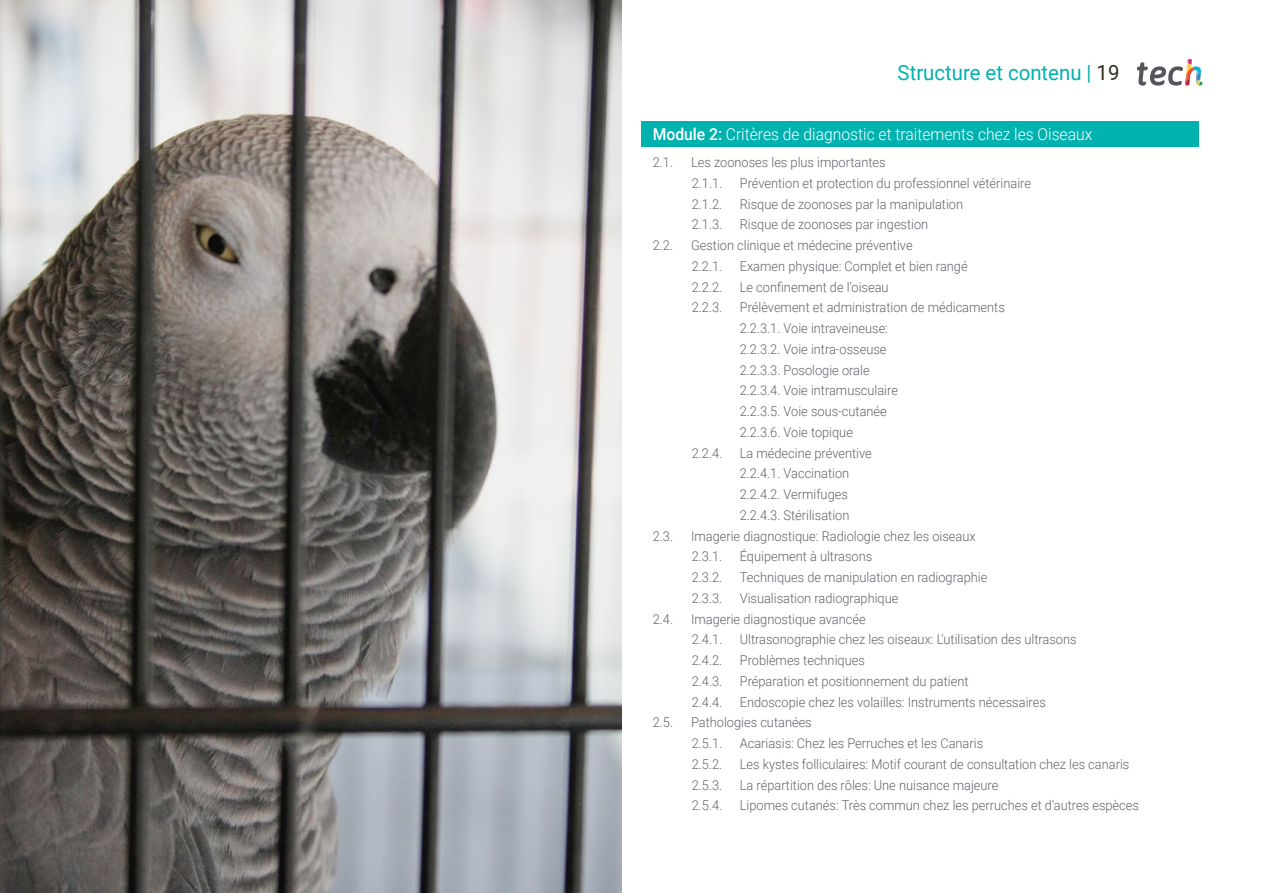
<style>
.page{position:relative;width:1263px;height:893px;background:#fff}
.page>*{position:absolute;margin:0;border:0;box-sizing:border-box;transform-origin:0 0}
.t1{font:21px "Roboto";color:#00b2af}
.t2{font:300 16.5px "Roboto";color:#fff;scale:.95 1}
.t3{font:300 13.5px/20.7px "Roboto";color:#61646a;scale:.95 1}
.s1{color:#312e20}
.s2{font-weight:500}
</style>
<div class="page">
<img style="left:0;top:0;width:622px;height:893px">
<div style="left:642px;top:121px;width:557px;height:25px;background:#00b2af"></div>
<svg style="left:1137px;top:59px;width:65px;height:27px"></svg>
<h1 class="t1" style="left:898px;top:57px;width:223px">Structure et contenu | <span class="s1">19</span></h1>
<p class="t2" style="left:653px;top:123px;width:464px"><span class="s2">Module 2:</span> Critères de diagnostic et traitements chez les Oiseaux</p>
<p class="t3" style="left:653px;top:151px;width:23px">2.1.</p>
<p class="t3" style="left:691px;top:151px;width:206px">Les zoonoses les plus importantes<br>2.1.1.</p>
<p class="t3" style="left:740px;top:172px;width:308px">Prévention et protection du professionnel vétérinaire</p>
<p class="t3" style="left:692px;top:193px;width:34px">2.1.2.</p>
<p class="t3" style="left:740px;top:193px;width:237px">Risque de zoonoses par la manipulation</p>
<p class="t3" style="left:692px;top:214px;width:34px">2.1.3.</p>
<p class="t3" style="left:740px;top:214px;width:200px">Risque de zoonoses par ingestion</p>
<p class="t3" style="left:653px;top:234px;width:23px">2.2.</p>
<p class="t3" style="left:691px;top:234px;width:235px">Gestion clinique et médecine préventive<br>2.2.1.</p>
<p class="t3" style="left:740px;top:255px;width:241px">Examen physique: Complet et bien rangé</p>
<p class="t3" style="left:692px;top:276px;width:34px">2.2.2.</p>
<p class="t3" style="left:740px;top:276px;width:158px">Le confinement de l'oiseau</p>
<p class="t3" style="left:692px;top:297px;width:34px">2.2.3.</p>
<p class="t3" style="left:740px;top:297px;width:280px">Prélèvement et administration de médicaments<br>2.2.3.1. Voie intraveineuse:<br>2.2.3.2. Voie intra-osseuse<br>2.2.3.3. Posologie orale<br>2.2.3.4. Voie intramusculaire<br>2.2.3.5. Voie sous-cutanée<br>2.2.3.6. Voie topique</p>
<p class="t3" style="left:692px;top:442px;width:34px">2.2.4.</p>
<p class="t3" style="left:740px;top:442px;width:141px">La médecine préventive<br>2.2.4.1. Vaccination<br>2.2.4.2. Vermifuges<br>2.2.4.3. Stérilisation</p>
<p class="t3" style="left:653px;top:525px;width:23px">2.3.</p>
<p class="t3" style="left:691px;top:525px;width:301px">Imagerie diagnostique: Radiologie chez les oiseaux<br>2.3.1.</p>
<p class="t3" style="left:740px;top:546px;width:141px">Équipement à ultrasons</p>
<p class="t3" style="left:692px;top:566px;width:34px">2.3.2.</p>
<p class="t3" style="left:740px;top:566px;width:262px">Techniques de manipulation en radiographie</p>
<p class="t3" style="left:692px;top:587px;width:34px">2.3.3.</p>
<p class="t3" style="left:740px;top:587px;width:169px">Visualisation radiographique</p>
<p class="t3" style="left:653px;top:608px;width:23px">2.4.</p>
<p class="t3" style="left:691px;top:608px;width:185px">Imagerie diagnostique avancée<br>2.4.1.</p>
<p class="t3" style="left:740px;top:629px;width:356px">Ultrasonographie chez les oiseaux: L'utilisation des ultrasons</p>
<p class="t3" style="left:692px;top:649px;width:34px">2.4.2.</p>
<p class="t3" style="left:740px;top:649px;width:133px">Problèmes techniques</p>
<p class="t3" style="left:692px;top:670px;width:34px">2.4.3.</p>
<p class="t3" style="left:740px;top:670px;width:242px">Préparation et positionnement du patient</p>
<p class="t3" style="left:692px;top:691px;width:34px">2.4.4.</p>
<p class="t3" style="left:740px;top:691px;width:324px">Endoscopie chez les volailles: Instruments nécessaires</p>
<p class="t3" style="left:653px;top:712px;width:23px">2.5.</p>
<p class="t3" style="left:691px;top:712px;width:129px">Pathologies cutanées<br>2.5.1.</p>
<p class="t3" style="left:740px;top:732px;width:258px">Acariasis: Chez les Perruches et les Canaris</p>
<p class="t3" style="left:692px;top:753px;width:34px">2.5.2.</p>
<p class="t3" style="left:740px;top:753px;width:412px">Les kystes folliculaires: Motif courant de consultation chez les canaris</p>
<p class="t3" style="left:692px;top:774px;width:34px">2.5.3.</p>
<p class="t3" style="left:740px;top:774px;width:274px">La répartition des rôles: Une nuisance majeure</p>
<p class="t3" style="left:692px;top:795px;width:34px">2.5.4.</p>
<p class="t3" style="left:740px;top:795px;width:422px">Lipomes cutanés: Très commun chez les perruches et d'autres espèces</p>
</div>
